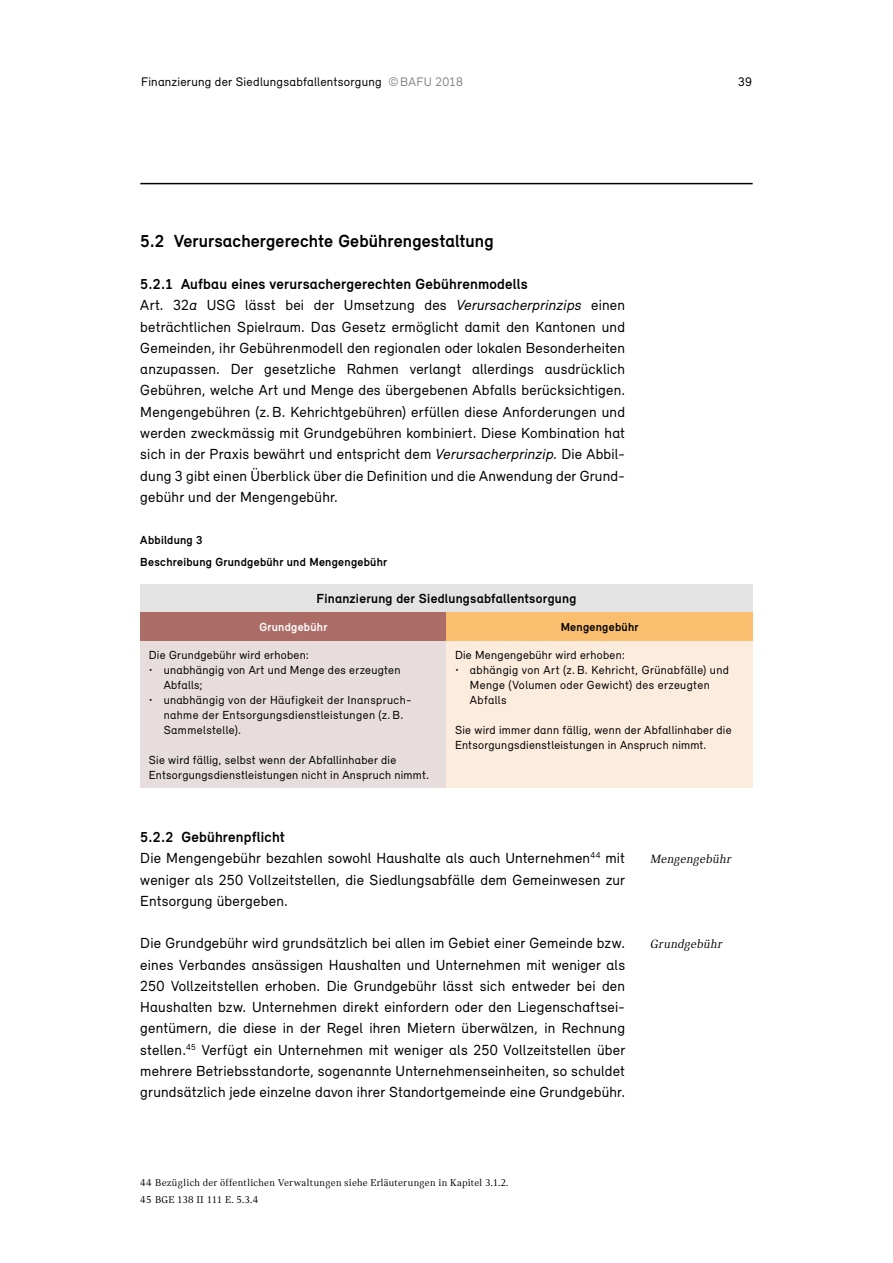
<style>
.page{position:relative;width:893px;height:1263px;background:#fff}
.page>*{position:absolute;margin:0;border:0;box-sizing:border-box;transform-origin:0 0}
.t1{font:700 18px "Relevant";letter-spacing:.005em;color:#000}
.t2{font:15px/21.3px "Relevant";letter-spacing:.015em;color:#000;text-align:justify}
.t3{font:700 15px "Relevant";letter-spacing:.015em;color:#000}
.t4{font:700 13.5px "Relevant";letter-spacing:.02em;color:#000}
.t5{font:12.75px "Relevant";letter-spacing:.02em;color:#000}
.t6{font:italic 12.75px "Catalog";letter-spacing:.02em;color:#000}
.t7{font:12px/15px "Relevant";letter-spacing:.025em;color:#000}
.t8{font:700 12px "Relevant";letter-spacing:.025em;color:#000}
.t9{font:700 12px "Relevant";letter-spacing:.025em;color:#fff}
.t10{font:10.5px "Catalog";letter-spacing:.02em;color:#000}
.s1{color:#878787}
.s2{font-style:italic}
</style>
<div class="page">
<hr style="left:140px;top:183px;width:613px;height:1px;background:#000">
<div style="left:140px;top:584px;width:613px;height:28px;background:#e3e3e3"></div>
<div style="left:140px;top:612px;width:306px;height:29px;background:#ac6d67"></div>
<div style="left:446px;top:612px;width:307px;height:29px;background:#fabf6e"></div>
<div style="left:140px;top:641px;width:306px;height:146px;background:#e7dddd"></div>
<div style="left:446px;top:641px;width:307px;height:146px;background:#fcecde"></div>
<p class="t5" style="left:141px;top:74px;width:323px">Finanzierung der Siedlungsabfallentsorgung <span class="s1">©BAFU 2018</span></p>
<p class="t5" style="left:738px;top:74px;width:15px">39</p>
<h2 class="t1" style="left:140px;top:230px;width:355px">5.2 Verursachergerechte Gebührengestaltung</h2>
<h3 class="t3" style="left:140px;top:275px;width:389px">5.2.1 Aufbau eines verursachergerechten Gebührenmodells</h3>
<p class="t2" style="left:140px;top:294px;width:486px">Art. 32<span class="s2">a</span> USG lässt bei der Umsetzung des <span class="s2">Verursacherprinzips</span> einen beträchtlichen Spielraum. Das Gesetz ermöglicht damit den Kantonen und Gemeinden, ihr Gebührenmodell den regionalen oder lokalen Besonderheiten anzupassen. Der gesetzliche Rahmen verlangt allerdings ausdrücklich Gebühren, welche Art und Menge des übergebenen Abfalls berücksichtigen.<br>Mengengebühren (z.B. Kehrichtgebühren) erfüllen diese Anforderungen und werden zweckmässig mit Grundgebühren kombiniert. Diese Kombination hat sich in der Praxis bewährt und entspricht dem <span class="s2">Verursacherprinzip.</span> Die Abbil&shy;dung 3 gibt einen Überblick über die Definition und die Anwendung der Grund&shy;gebühr und der Mengengebühr.</p>
<p class="t8" style="left:140px;top:533px;width:64px">Abbildung 3</p>
<p class="t8" style="left:140px;top:554px;width:248px">Beschreibung Grundgebühr und Mengengebühr</p>
<p class="t4" style="left:317px;top:590px;width:261px">Finanzierung der Siedlungsabfallentsorgung</p>
<p class="t9" style="left:259px;top:620px;width:69px">Grundgebühr</p>
<p class="t8" style="left:561px;top:620px;width:79px">Mengengebühr</p>
<p class="t7" style="left:149px;top:647px;width:162px">Die Grundgebühr wird erhoben:</p>
<p class="t7" style="left:164px;top:662px;width:238px;text-indent:-15px">• unabhängig von Art und Menge des erzeugten<br>Abfalls;</p>
<p class="t7" style="left:164px;top:692px;width:248px;text-indent:-15px">• unabhängig von der Häufigkeit der Inanspruch&shy;nahme der Entsorgungsdienstleistungen (z. B.<br>Sammelstelle).</p>
<p class="t7" style="left:149px;top:752px;width:282px">Sie wird fällig, selbst wenn der Abfallinhaber die<br>Entsorgungsdienstleistungen nicht in Anspruch nimmt.</p>
<p class="t7" style="left:455px;top:647px;width:172px">Die Mengengebühr wird erhoben:</p>
<p class="t7" style="left:470px;top:662px;width:261px;text-indent:-15px">• abhängig von Art (z. B. Kehricht, Grünabfälle) und<br>Menge (Volumen oder Gewicht) des erzeugten<br>Abfalls</p>
<p class="t7" style="left:455px;top:722px;width:278px">Sie wird immer dann fällig, wenn der Abfallinhaber die<br>Entsorgungsdienstleistungen in Anspruch nimmt.</p>
<h3 class="t3" style="left:140px;top:828px;width:146px">5.2.2 Gebührenpflicht</h3>
<p class="t2" style="left:140px;top:847px;width:486px">Die Mengengebühr bezahlen sowohl Haushalte als auch Unternehmen<sup>44</sup> mit weniger als 250 Vollzeitstellen, die Siedlungsabfälle dem Gemeinwesen zur Entsorgung übergeben.</p>
<p class="t2" style="left:140px;top:932px;width:486px">Die Grundgebühr wird grundsätzlich bei allen im Gebiet einer Gemeinde bzw. eines Verbandes ansässigen Haushalten und Unternehmen mit weniger als 250 Vollzeitstellen erhoben. Die Grundgebühr lässt sich entweder bei den Haushalten bzw. Unternehmen direkt einfordern oder den Liegenschaftsei&shy;gentümern, die diese in der Regel ihren Mietern überwälzen, in Rechnung stellen.<sup>45</sup> Verfügt ein Unternehmen mit weniger als 250 Vollzeitstellen über mehrere Betriebsstandorte, sogenannte Unternehmenseinheiten, so schuldet grundsätzlich jede einzelne davon ihrer Standortgemeinde eine Grundgebühr.</p>
<p class="t6" style="left:651px;top:852px;width:82px">Mengengebühr</p>
<p class="t6" style="left:651px;top:937px;width:73px">Grundgebühr</p>
<p class="t10" style="left:140px;top:1177px;width:370px">44 Bezüglich der öffentlichen Verwaltungen siehe Erläuterungen in Kapitel 3.1.2.</p>
<p class="t10" style="left:140px;top:1194px;width:119px">45 BGE 138 II 111 E. 5.3.4</p>
</div>
